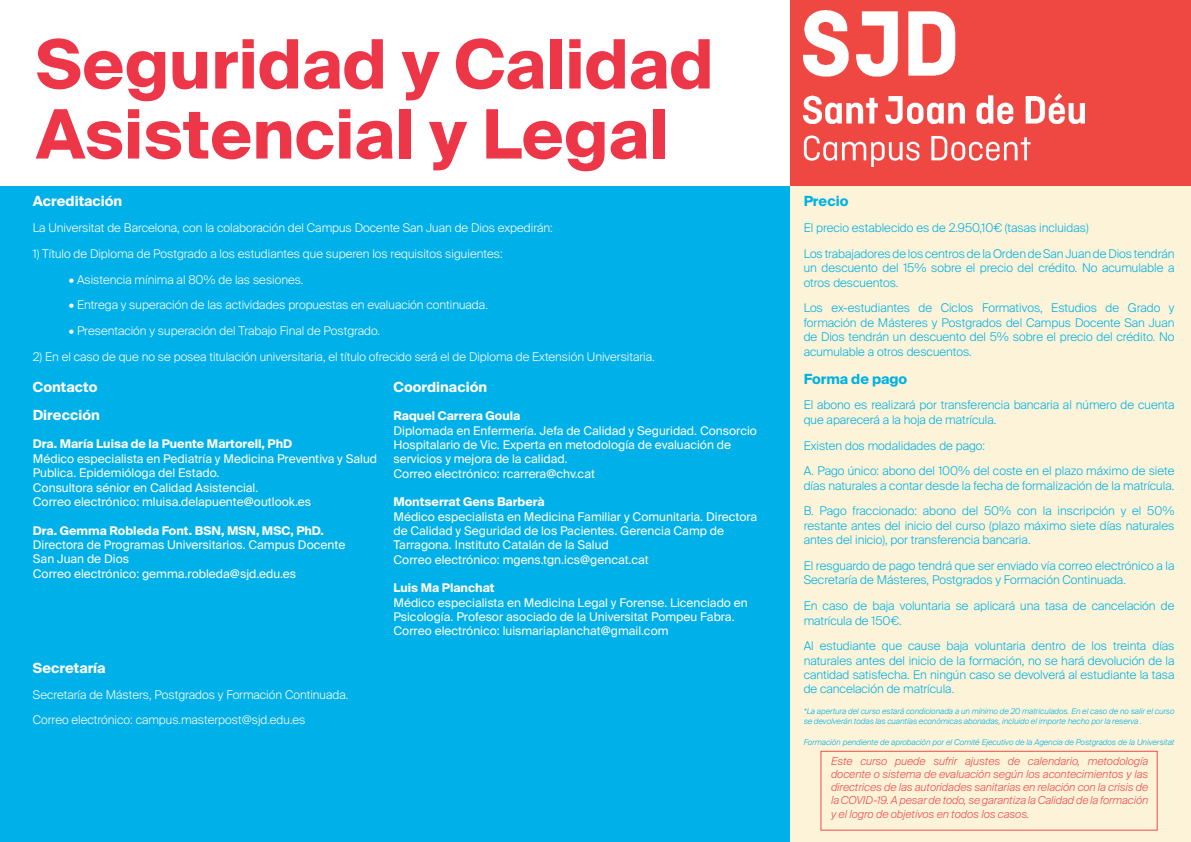
<style>
.page{position:relative;width:1191px;height:842px;background:#fff}
.page>*{position:absolute;margin:0;border:0;box-sizing:border-box;transform-origin:0 0}
.t1{font:700 68px/70px "Suisse Intl";color:#ee3649}
.t2{font:700 14px "Suisse Intl";color:#fff}
.t3{font:700 14px "Suisse Intl";color:#00b2e3}
.t4{font:700 14px "Suisse Intl";color:#fffef8}
.t5{font:300 12px/14.4px "Suisse Intl";color:#00b2e3;text-align:justify}
.t6{font:12px "Suisse Int'l";color:#fff}
.t7{font:300 12px "Suisse Intl";color:#fff}
.t8{font:700 12px "Suisse Intl";color:#fff}
.t9{font:300 12px "Suisse Intl";color:#fffef8}
.t10{font:italic 300 11px/13.2px "Suisse Intl";color:#ef4d4d;text-align:justify}
.t11{font:italic 300 8px/9.6px "Suisse Intl";color:#00b2e3}
</style>
<div class="page">
<div style="left:0;top:187px;width:790px;height:655px;background:#00b0e9"></div>
<div style="left:790px;top:0;width:401px;height:187px;background:#ef4843"></div>
<div style="left:790px;top:187px;width:401px;height:655px;background:#fcf3d9"></div>
<img style="left:803px;top:10px;width:281px;height:156px">
<div style="left:820px;top:751px;width:337px;height:80px;border:1px solid #ef4d4d"></div>
<p class="t1" style="left:36px;top:30px;width:679px">Seguridad y Calidad<br>Asistencial y Legal</p>
<p class="t2" style="left:33px;top:193px;width:91px">Acreditación</p>
<p class="t7" style="left:33px;top:221px;width:521px">La Universitat de Barcelona, con la colaboración del Campus Docente San Juan de Dios expedirán:</p>
<p class="t7" style="left:33px;top:247px;width:471px">1) Título de Diploma de Postgrado a los estudiantes que superen los requisitos siguientes:</p>
<p class="t7" style="left:69px;top:272px;width:236px">• Asistencia mínima al 80% de las sesiones.</p>
<p class="t7" style="left:69px;top:298px;width:420px">• Entrega y superación de las actividades propuestas en evaluación continuada.</p>
<p class="t7" style="left:69px;top:324px;width:313px">• Presentación y superación del Trabajo Final de Postgrado.</p>
<p class="t7" style="left:33px;top:350px;width:623px">2) En el caso de que no se posea titulación universitaria, el título ofrecido será el de Diploma de Extensión Universitaria.</p>
<p class="t2" style="left:33px;top:379px;width:66px">Contacto</p>
<p class="t2" style="left:33px;top:407px;width:69px">Dirección</p>
<p class="t8" style="left:33px;top:437px;width:261px">Dra. María Luisa de la Puente Martorell, PhD</p>
<p class="t6" style="left:33px;top:452px;width:346px">Médico especialista en Pediatría y Medicina Preventiva y Salud</p>
<p class="t6" style="left:33px;top:466px;width:188px">Publica. Epidemióloga del Estado.</p>
<p class="t6" style="left:33px;top:480px;width:227px">Consultora sénior en Calidad Asistencial.</p>
<p class="t6" style="left:33px;top:495px;width:280px">Correo electrónico: mluisa.delapuente@outlook.es</p>
<p class="t8" style="left:33px;top:523px;width:293px">Dra. Gemma Robleda Font. BSN, MSN, MSC, PhD.</p>
<p class="t6" style="left:33px;top:538px;width:314px">Directora de Programas Universitarios. Campus Docente</p>
<p class="t6" style="left:33px;top:552px;width:98px">San Juan de Dios</p>
<p class="t6" style="left:33px;top:566px;width:265px">Correo electrónico: gemma.robleda@sjd.edu.es</p>
<p class="t2" style="left:393px;top:379px;width:95px">Coordinación</p>
<p class="t8" style="left:393px;top:409px;width:128px">Raquel Carrera Goula</p>
<p class="t6" style="left:393px;top:423px;width:365px">Diplomada en Enfermería. Jefa de Calidad y Seguridad. Consorcio</p>
<p class="t6" style="left:393px;top:438px;width:339px">Hospitalario de Vic. Experta en metodología de evaluación de</p>
<p class="t6" style="left:393px;top:452px;width:176px">servicios y mejora de la calidad.</p>
<p class="t6" style="left:393px;top:466px;width:203px">Correo electrónico: rcarrera@chv.cat</p>
<p class="t8" style="left:393px;top:495px;width:153px">Montserrat Gens Barberà</p>
<p class="t6" style="left:393px;top:509px;width:365px">Médico especialista en Medicina Familiar y Comunitaria. Directora</p>
<p class="t6" style="left:393px;top:524px;width:332px">de Calidad y Seguridad de los Pacientes. Gerencia Camp de</p>
<p class="t6" style="left:393px;top:538px;width:217px">Tarragona. Instituto Catalán de la Salud</p>
<p class="t6" style="left:393px;top:552px;width:257px">Correo electrónico: mgens.tgn.ics@gencat.cat</p>
<p class="t8" style="left:393px;top:581px;width:103px">Luis Ma Planchat</p>
<p class="t6" style="left:393px;top:595px;width:356px">Médico especialista en Medicina Legal y Forense. Licenciado en</p>
<p class="t6" style="left:393px;top:610px;width:343px">Psicología. Profesor asociado de la Universitat Pompeu Fabra.</p>
<p class="t6" style="left:393px;top:624px;width:277px">Correo electrónico: luismariaplanchat@gmail.com</p>
<p class="t4" style="left:33px;top:660px;width:74px">Secretaría</p>
<p class="t9" style="left:33px;top:687px;width:317px">Secretaría de Másters, Postgrados y Formación Continuada.</p>
<p class="t9" style="left:33px;top:713px;width:274px">Correo electrónico: campus.masterpost@sjd.edu.es</p>
<p class="t3" style="left:803px;top:193px;width:46px">Precio</p>
<p class="t5" style="left:803px;top:221px;width:286px">El precio establecido es de 2.950,10€ (tasas incluidas)</p>
<p class="t5" style="left:803px;top:246px;width:372px">Los trabajadores de los centros de la Orden de San Juan de Dios tendrán un descuento del 15% sobre el precio del crédito. No acumulable a otros descuentos.</p>
<p class="t5" style="left:803px;top:301px;width:372px">Los ex-estudiantes de Ciclos Formativos, Estudios de Grado y formación de Másteres y Postgrados del Campus Docente San Juan de Dios tendrán un descuento del 5% sobre el precio del crédito. No acumulable a otros descuentos.</p>
<p class="t3" style="left:803px;top:371px;width:105px">Forma de pago</p>
<p class="t5" style="left:803px;top:398px;width:372px">El abono es realizará por transferencia bancaria al número de cuenta que aparecerá a la hoja de matrícula.</p>
<p class="t5" style="left:803px;top:438px;width:183px">Existen dos modalidades de pago:</p>
<p class="t5" style="left:803px;top:464px;width:372px">A. Pago único: abono del 100% del coste en el plazo máximo de siete días naturales a contar desde la fecha de formalización de la matrícula.</p>
<p class="t5" style="left:803px;top:504px;width:372px">B. Pago fraccionado: abono del 50% con la inscripción y el 50% restante antes del inicio del curso (plazo máximo siete días naturales antes del inicio), por transferencia bancaria.</p>
<p class="t5" style="left:803px;top:559px;width:372px">El resguardo de pago tendrá que ser enviado vía correo electrónico a la<br>Secretaría de Másteres, Postgrados y Formación Continuada.</p>
<p class="t5" style="left:803px;top:599px;width:372px">En caso de baja voluntaria se aplicará una tasa de cancelación de matrícula de 150€.</p>
<p class="t5" style="left:803px;top:639px;width:372px">Al estudiante que cause baja voluntaria dentro de los treinta días naturales antes del inicio de la formación, no se hará devolución de la cantidad satisfecha. En ningún caso se devolverá al estudiante la tasa de cancelación de matrícula.</p>
<p class="t11" style="left:803px;top:707px;width:372px">*La apertura del curso estará condicionada a un mínimo de 20 matriculados. En el caso de no salir el curso se devolverán todas las cuantías económicas abonadas, incluido el importe hecho por la reserva .</p>
<p class="t11" style="left:803px;top:737px;width:372px">Formación pendiente de aprobación por el Comité Ejecutivo de la Agencia de Postgrados de la Universitat</p>
<p class="t10" style="left:831px;top:754px;width:319px">Este curso puede sufrir ajustes de calendario, metodología docente o sistema de evaluación según los acontecimientos y las directrices de las autoridades sanitarias en relación con la crisis de la COVID-19. A pesar de todo, se garantiza la Calidad de la formación y el logro de objetivos en todos los casos.</p>
</div>
